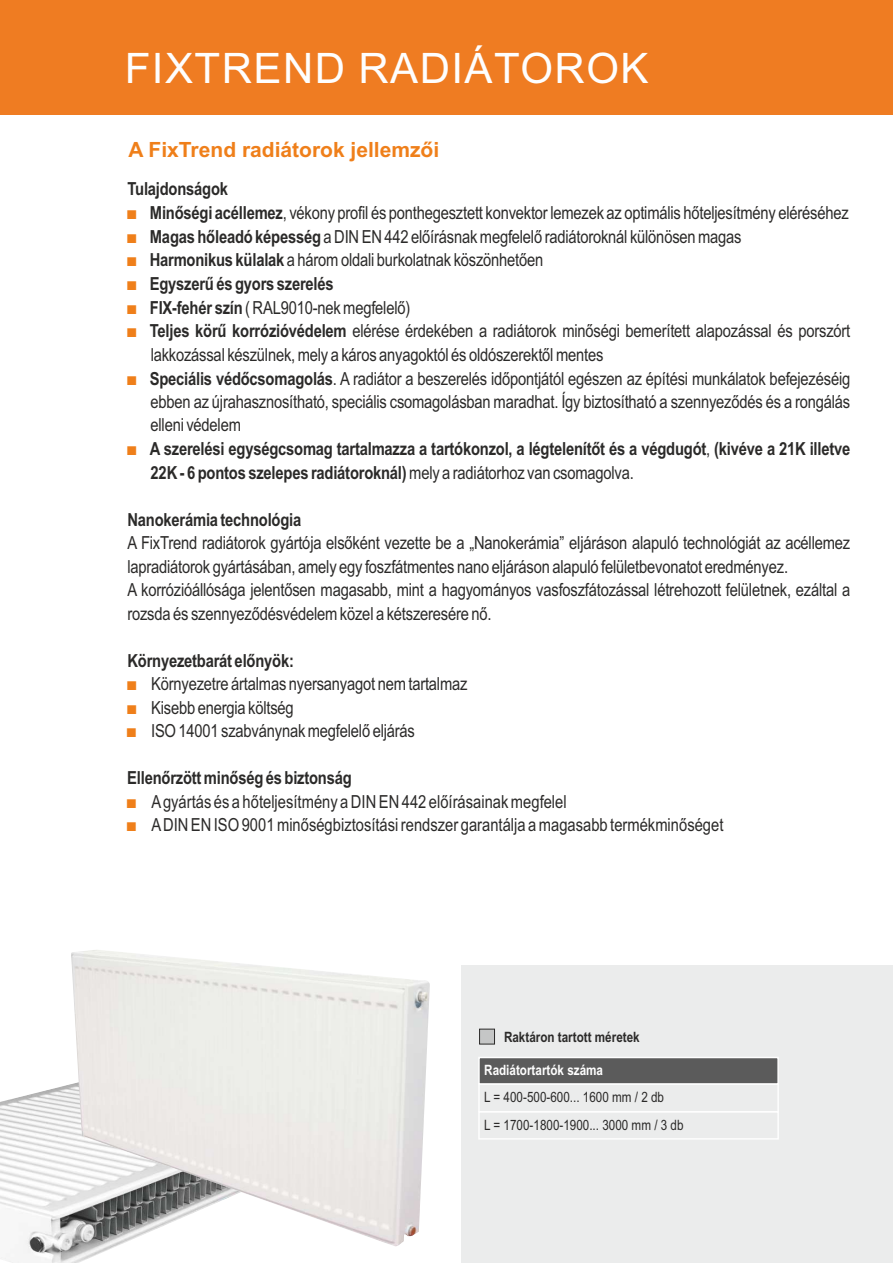
<style>
.page{position:relative;width:893px;height:1263px;background:#fff}
.page>*{position:absolute;margin:0;border:0;box-sizing:border-box;transform-origin:0 0}
.t1{font:42px "Arial";letter-spacing:.035em;color:#fefefe}
.t2{font:700 21px "Arial";color:#ef7f1a}
.t3{font:18px/23.4px "Arial Narrow";letter-spacing:-.01em;color:#2b2a29}
.t4{font:700 18px/23.7px "Arial Narrow";letter-spacing:-.01em;color:#2b2a29}
.t5{font:14.25px/27.5px "Arial Narrow";color:#2b2a29}
.t6{font:700 14.25px "Arial Narrow";color:#2b2a29}
.t7{font:700 14.25px "Arial Narrow";color:#fefefe}
.s1{font-weight:700}
.s2{font-weight:400}
</style>
<div class="page">
<div style="left:0;top:0;width:893px;height:115px;background:#ef7c22"></div>
<img style="left:0;top:1084px;width:116px;height:179px">
<img style="left:71px;top:950px;width:359px;height:296px">
<div style="left:461px;top:965px;width:432px;height:298px;background:#ebecec"></div>
<div style="left:478px;top:1111px;width:301px;height:28px;border:1px solid #fefefe"></div>
<div style="left:478px;top:1083px;width:301px;height:29px;border:1px solid #fefefe"></div>
<svg style="left:478px;top:1057px;width:301px;height:28px;background:#6e6e6e"></svg>
<svg style="left:479px;top:1028px;width:16px;height:17px"></svg>
<h1 class="t1" style="left:125px;top:53px;width:525px">FIXTREND RADIÁTOROK</h1>
<p class="t2" style="left:128px;top:142px;width:312px">A FixTrend radiátorok jellemzői</p>
<p class="t4" style="left:127px;top:179px;width:102px">Tulajdonságok</p>
<p class="t3" style="left:150px;top:203px;width:700px"><span class="s1">Minőségi acéllemez</span>, vékony profil és ponthegesztett konvektor lemezek az optimális hőteljesítmény eléréséhez<br><span class="s1">Magas hőleadó képesség</span> a DIN EN 442 előírásnak megfelelő radiátoroknál különösen magas</p>
<p class="t3" style="left:150px;top:250px;width:395px"><span class="s1">Harmonikus külalak</span> a három oldali burkolatnak köszönhetően</p>
<p class="t4" style="left:150px;top:274px;width:185px">Egyszerű és gyors szerelés</p>
<p class="t3" style="left:150px;top:297px;width:702px"><span class="s1">FIX-fehér szín</span> ( RAL9010-nek megfelelő)<br><span class="s1">Teljes körű korrózióvédelem</span> elérése érdekében a radiátorok minőségi bemerített alapozással és porszórt lakkozással készülnek, mely a káros anyagoktól és oldószerektől mentes</p>
<p class="t3" style="left:150px;top:368px;width:702px;text-align:justify"><span class="s1">Speciális védőcsomagolás</span>. A radiátor a beszerelés időpontjától egészen az építési munkálatok befejezéséig ebben az újrahasznosítható, speciális csomagolásban maradhat. Így biztosítható a szennyeződés és a rongálás elleni védelem</p>
<p class="t4" style="left:150px;top:438px;width:702px">A szerelési egységcsomag tartalmazza a tartókonzol, a légtelenítőt és a végdugót<span class="s2">,</span> (kivéve a 21K illetve<br>22K - 6 pontos szelepes radiátoroknál)<span class="s2">mely a radiátorhoz van csomagolva.</span></p>
<p class="t4" style="left:127px;top:509px;width:175px">Nanokerámia technológia</p>
<p class="t3" style="left:127px;top:533px;width:724px">A FixTrend radiátorok gyártója elsőként vezette be a „Nanokerámia” eljáráson alapuló technológiát az acéllemez lapradiátorok gyártásában, amely egy foszfátmentes nano eljáráson alapuló felületbevonatot eredményez.</p>
<p class="t3" style="left:127px;top:580px;width:724px">A korrózióállósága jelentősen magasabb, mint a hagyományos vasfoszfátozással létrehozott felületnek, ezáltal a rozsda és szennyeződésvédelem közel a kétszeresére nő.</p>
<p class="t4" style="left:127px;top:650px;width:168px">Környezetbarát előnyök:</p>
<p class="t3" style="left:151px;top:674px;width:318px">Környezetre ártalmas nyersanyagot nem tartalmaz<br>Kisebb energia költség</p>
<p class="t3" style="left:151px;top:721px;width:265px">ISO 14001 szabványnak megfelelő eljárás</p>
<p class="t4" style="left:127px;top:768px;width:226px">Ellenőrzött minőség és biztonság</p>
<p class="t3" style="left:152px;top:791px;width:417px">Agyártás és a hőteljesítmény a DIN EN 442 előírásainak megfelel</p>
<p class="t3" style="left:152px;top:815px;width:573px">ADIN EN ISO 9001 minőségbiztosítási rendszer garantálja a magasabb termékminőséget</p>
<p class="t6" style="left:504px;top:1032px;width:137px">Raktáron tartott méretek</p>
<p class="t7" style="left:484px;top:1065px;width:120px">Radiátortartók száma</p>
<p class="t5" style="left:484px;top:1085px;width:201px">L = 400-500-600... 1600 mm / 2 db<br>L = 1700-1800-1900... 3000 mm / 3 db</p>
</div>
